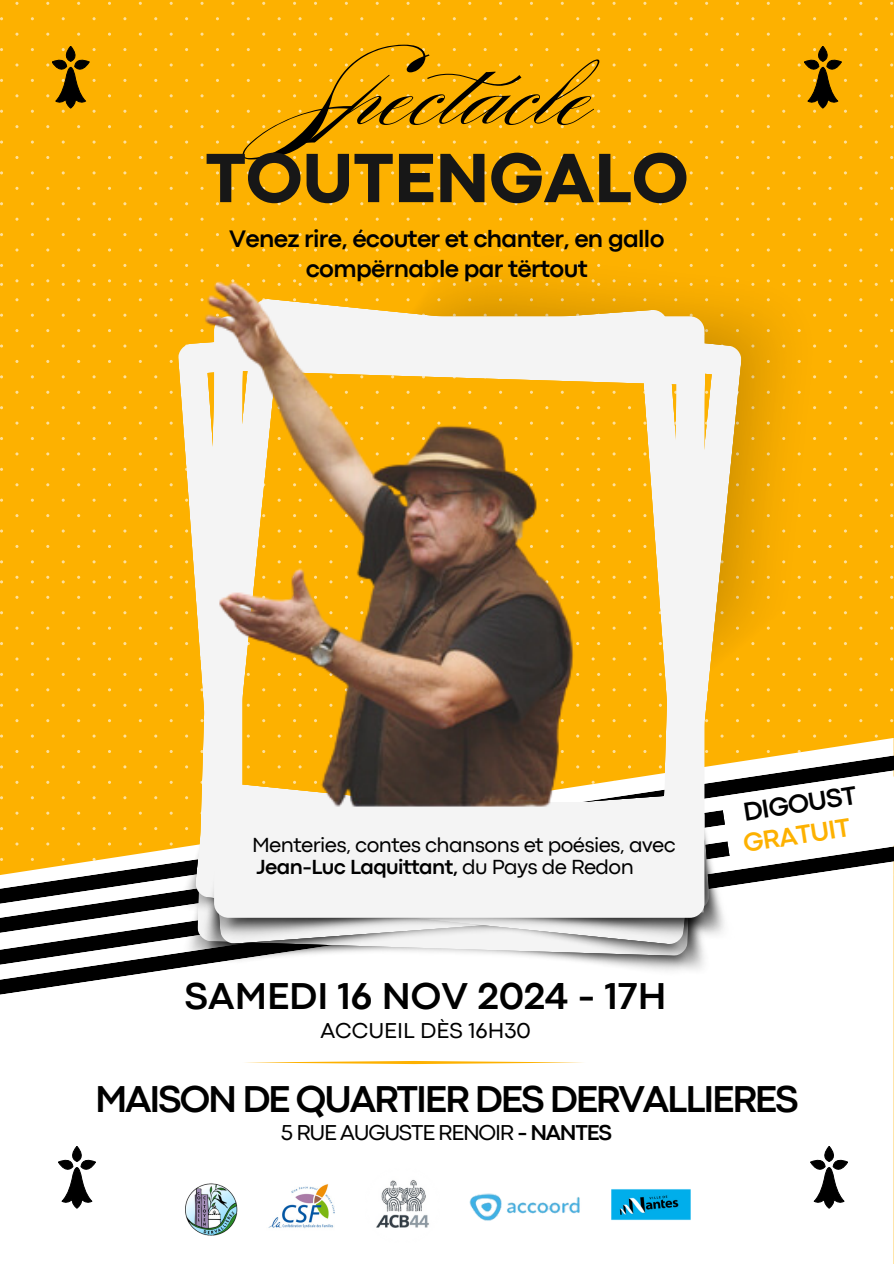
<style>
.page{position:relative;width:894px;height:1264px;background:#fff}
.page>*{position:absolute;margin:0;border:0;box-sizing:border-box;transform-origin:0 0}
.t1{font:92.55px "Burgues Script";color:#000}
.t2{font:800 72.6px "Codec Pro";color:#171717}
.t3{font:700 39px "Codec Pro";letter-spacing:-.055em;color:#000}
.t4{font:700 39px "Codec Pro";color:#000}
.t5{font:700 27px "Codec Pro";color:#000}
.t6{font:700 27px "Codec Pro";color:#fdb100}
.t7{font:700 24.9px/29.2px "Codec Pro";letter-spacing:-.025em;color:#000;text-align:center}
.t8{font:22.5px "Codec Pro";letter-spacing:-.055em;color:#000}
.t9{font:22.5px "Codec Pro";color:#000}
.t10{font:21.3px "Codec Pro";letter-spacing:-.025em;color:#000}
.t11{font:700 21.3px "Codec Pro";letter-spacing:-.025em;color:#000}
.s1{font-weight:400}
.s2{font-weight:700}
</style>
<div class="page">
<div style="left:0;top:0;width:893px;height:1263px;background:#fdb100"></div>
<svg style="left:92px;top:642px;width:4px;height:3px"></svg>
<svg style="left:92px;top:673px;width:4px;height:3px"></svg>
<svg style="left:92px;top:313px;width:4px;height:4px"></svg>
<svg style="left:92px;top:437px;width:4px;height:3px"></svg>
<svg style="left:92px;top:48px;width:4px;height:3px"></svg>
<svg style="left:108px;top:63px;width:3px;height:4px"></svg>
<svg style="left:139px;top:63px;width:3px;height:4px"></svg>
<svg style="left:293px;top:63px;width:3px;height:4px"></svg>
<svg style="left:92px;top:79px;width:4px;height:3px"></svg>
<svg style="left:0;top:140px;width:3px;height:4px"></svg>
<svg style="left:92px;top:140px;width:4px;height:4px"></svg>
<svg style="left:216px;top:140px;width:3px;height:4px"></svg>
<svg style="left:92px;top:233px;width:4px;height:3px"></svg>
<svg style="left:92px;top:264px;width:4px;height:3px"></svg>
<svg style="left:314px;top:63px;width:3px;height:4px"></svg>
<svg style="left:345px;top:63px;width:3px;height:4px"></svg>
<svg style="left:499px;top:63px;width:3px;height:4px"></svg>
<svg style="left:530px;top:63px;width:3px;height:4px"></svg>
<svg style="left:422px;top:140px;width:3px;height:4px"></svg>
<svg style="left:705px;top:63px;width:3px;height:4px"></svg>
<svg style="left:628px;top:140px;width:3px;height:4px"></svg>
<div style="left:0;top:750px;width:893px;height:513px;background:#fff"></div>
<svg style="left:0;top:755px;width:154px;height:26px"></svg>
<svg style="left:0;top:781px;width:167px;height:34px"></svg>
<svg style="left:0;top:815px;width:167px;height:28px"></svg>
<svg style="left:0;top:843px;width:893px;height:152px;fill:#fff"></svg>
<div style="left:173px;top:978px;width:549px;height:8px;background:#fff"></div>
<img style="left:167px;top:809px;width:557px;height:169px">
<svg style="left:170px;top:298px;width:571px;height:580px"></svg>
<img style="left:192px;top:821px;width:546px;height:128px">
<div style="left:214px;top:316px;width:490px;height:31px;background:#f4f4f4;border-radius:15px"></div>
<div style="left:214px;top:802px;width:490px;height:115px;background:#f4f4f4;border-radius:15px"></div>
<img style="left:154px;top:233px;width:445px;height:576px">
<svg style="left:46px;top:46px;width:43px;height:67px"></svg>
<svg style="left:797px;top:46px;width:44px;height:67px"></svg>
<svg style="left:58px;top:1146px;width:37px;height:62px"></svg>
<svg style="left:810px;top:1146px;width:37px;height:62px"></svg>
<img style="left:467px;top:1149px;width:117px;height:114px">
<img style="left:611px;top:1187px;width:79px;height:34px">
<img style="left:366px;top:1167px;width:73px;height:74px">
<img style="left:266px;top:1180px;width:73px;height:50px">
<img style="left:183px;top:1180px;width:56px;height:57px">
<svg style="left:243px;top:1060px;width:342px;height:4px"></svg>
<svg style="left:639px;top:313px;width:254px;height:577px"></svg>
<p class="t1" style="left:297px;top:36px;width:298px">Spectacle</p>
<h2 class="t2" style="left:205px;top:152px;width:484px">TOUTENGALO</h2>
<p class="t7" style="left:229px;top:226px;width:437px">Venez rire, écouter et chanter, en gallo compërnable par tërtout</p>
<p class="t10" style="left:252px;top:837px;width:425px">Menteries, contes chansons et poésies, avec</p>
<p class="t11" style="left:256px;top:859px;width:378px">Jean-Luc Laquittant, <span class="s1">du Pays de Redon</span></p>
<p class="t4" style="left:185px;top:981px;width:483px">SAMEDI 16 NOV 2024 - 17H</p>
<p class="t9" style="left:320px;top:1022px;width:212px">ACCUEIL DÈS 16H30</p>
<p class="t5" style="left:741px;top:803px;width:116px;rotate:-9deg">DIGOUST</p>
<p class="t6" style="left:741px;top:834px;width:110px;rotate:-9deg">GRATUIT</p>
<h1 class="t3" style="left:95px;top:1084px;width:704px">MAISON DE QUARTIER DES DERVALLIERES</h1>
<h1 class="t8" style="left:280px;top:1124px;width:333px">5 RUE AUGUSTE RENOIR <span class="s2">- NANTES</span></h1>
</div>
